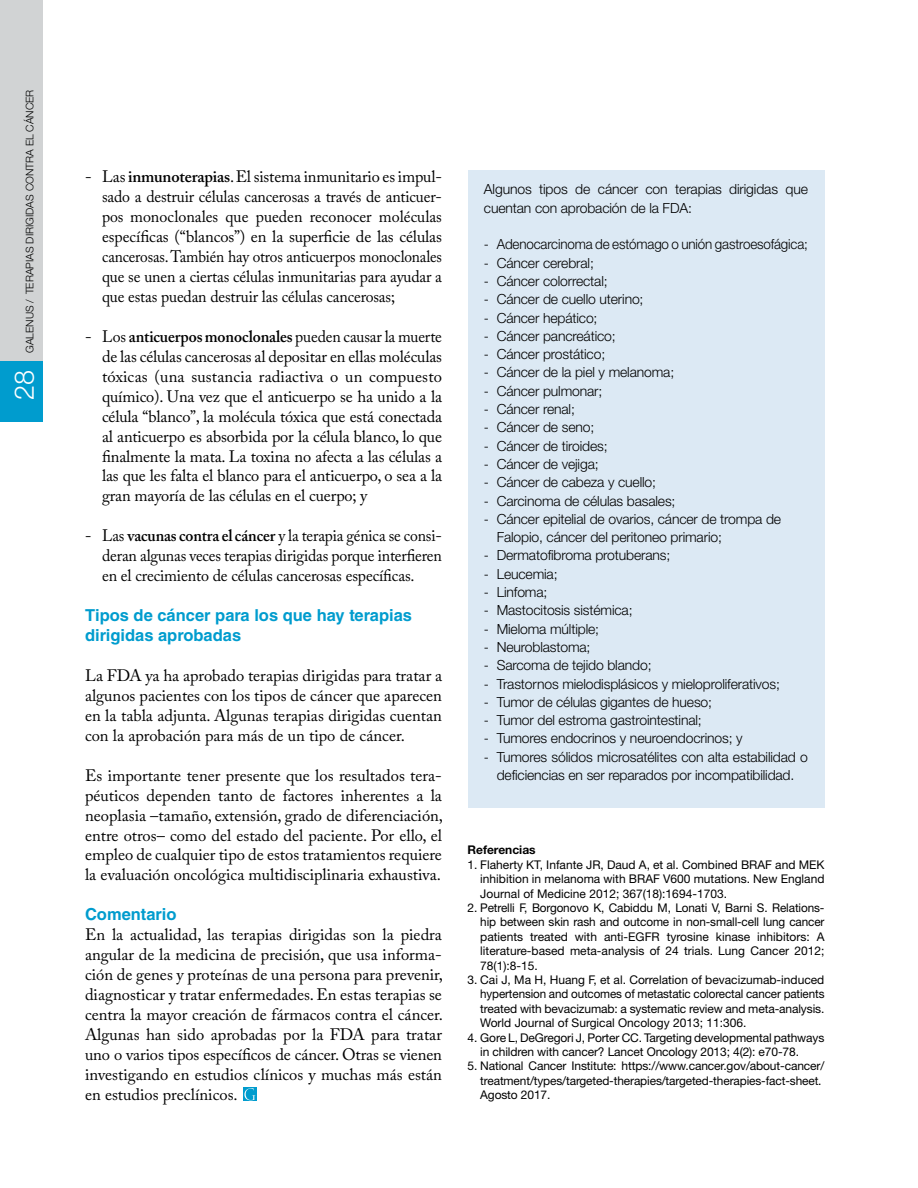
<style>
.page{position:relative;width:918px;height:1188px;background:#fff}
.page>*{position:absolute;margin:0;border:0;box-sizing:border-box;transform-origin:0 0}
.t1{font:300 27px "Helvetica Neue";color:#fff}
.t2{font:16.5px/20px "Adobe Caslon Pro";letter-spacing:-.005em;color:#000;text-align:justify}
.t3{font:16.5px/20px "Adobe Caslon Pro";letter-spacing:-.005em;color:#000;text-align:justify;scale:.95 1}
.t4{font:700 16.5px/20px "Helvetica LT Std";color:#009cce}
.t5{font:300 13.95px/18.3px "Helvetica Neue";letter-spacing:-.01em;color:#000}
.t6{font:12px/14.4px "Helvetica Neue";letter-spacing:-.01em;color:#000;text-align:justify}
.t7{font:700 12px "Helvetica Neue LT Std";color:#000}
.t8{font:300 10.5px "Helvetica Neue";color:#000}
.s1{font-weight:600}
</style>
<div class="page">
<div style="left:468px;top:170px;width:356px;height:638px;background:#dce9f4"></div>
<div style="left:243px;top:1087px;width:14px;height:14px;background:#009cce"></div>
<svg style="left:244px;top:1088px;width:11px;height:12px"></svg>
<div style="left:0;top:0;width:43px;height:412px;background:#d1d3d4"></div>
<div style="left:0;top:361px;width:43px;height:61px;background:#009cce"></div>
<p class="t8" style="left:23px;top:353px;width:265px;rotate:-90deg">GALENUS / TERAPIAS DIRIGIDAS CONTRA EL CÁNCER</p>
<h1 class="t1" style="left:8px;top:400px;width:32px;rotate:-90deg">28</h1>
<p class="t2" style="left:102px;top:167px;width:342px;text-indent:-17px">- Las <span class="s1">inmunoterapias</span>. El sistema inmunitario es impul&shy;sado a destruir células cancerosas a través de anticuer&shy;pos monoclonales que pueden reconocer moléculas específicas (“blancos”) en la superficie de las células cancerosas. También hay otros anticuerpos monoclonales que se unen a ciertas células inmunitarias para ayudar a que estas puedan destruir las células cancerosas;</p>
<p class="t2" style="left:102px;top:326px;width:341px;text-indent:-17px">- Los <span class="s1">anticuerpos monoclonales</span> pueden causar la muerte de las células cancerosas al depositar en ellas moléculas tóxicas (una sustancia radiactiva o un compuesto químico). Una vez que el anticuerpo se ha unido a la célula “blanco”, la molécula tóxica que está conectada al anticuerpo es absorbida por la célula blanco, lo que finalmente la mata. La toxina no afecta a las células a las que les falta el blanco para el anticuerpo, o sea a la gran mayoría de las células en el cuerpo; y</p>
<p class="t3" style="left:102px;top:526px;width:359px;text-indent:-17px">- Las <span class="s1">vacunas contra el cáncer</span> y la terapia génica se consi&shy;deran algunas veces terapias dirigidas porque interfieren en el crecimiento de células cancerosas específicas.</p>
<p class="t4" style="left:85px;top:605px;width:329px">Tipos de cáncer para los que hay terapias dirigidas aprobadas</p>
<p class="t2" style="left:85px;top:665px;width:359px">La FDA ya ha aprobado terapias dirigidas para tratar a algunos pacientes con los tipos de cáncer que aparecen en la tabla adjunta. Algunas terapias dirigidas cuentan con la aprobación para más de un tipo de cáncer.</p>
<p class="t2" style="left:85px;top:765px;width:360px">Es importante tener presente que los resultados tera&shy;péuticos dependen tanto de factores inherentes a la neoplasia –tamaño, extensión, grado de diferenciación, entre otros– como del estado del paciente. Por ello, el empleo de cualquier tipo de estos tratamientos requiere la evaluación oncológica multidisciplinaria exhaustiva.</p>
<p class="t4" style="left:85px;top:904px;width:93px">Comentario</p>
<p class="t2" style="left:85px;top:925px;width:360px">En la actualidad, las terapias dirigidas son la piedra angular de la medicina de precisión, que usa informa&shy;ción de genes y proteínas de una persona para prevenir, diagnosticar y tratar enfermedades. En estas terapias se centra la mayor creación de fármacos contra el cáncer.<br>Algunas han sido aprobadas por la FDA para tratar uno o varios tipos específicos de cáncer. Otras se vienen investigando en estudios clínicos y muchas más están en estudios preclínicos.</p>
<p class="t5" style="left:484px;top:180px;width:326px">Algunos tipos de cáncer con terapias dirigidas que cuentan con aprobación de la FDA:</p>
<p class="t5" style="left:484px;top:235px;width:326px">- Adenocarcinoma de estómago o unión gastroesofágica;</p>
<p class="t5" style="left:484px;top:253px;width:111px">- Cáncer cerebral;</p>
<p class="t5" style="left:484px;top:271px;width:125px">- Cáncer colorrectal;</p>
<p class="t5" style="left:484px;top:290px;width:161px">- Cáncer de cuello uterino;</p>
<p class="t5" style="left:484px;top:308px;width:115px">- Cáncer hepático;</p>
<p class="t5" style="left:484px;top:326px;width:133px">- Cáncer pancreático;</p>
<p class="t5" style="left:484px;top:345px;width:123px">- Cáncer prostático;</p>
<p class="t5" style="left:484px;top:363px;width:192px">- Cáncer de la piel y melanoma;</p>
<p class="t5" style="left:484px;top:381px;width:120px">- Cáncer pulmonar;</p>
<p class="t5" style="left:484px;top:400px;width:92px">- Cáncer renal;</p>
<p class="t5" style="left:484px;top:418px;width:112px">- Cáncer de seno;</p>
<p class="t5" style="left:484px;top:436px;width:125px">- Cáncer de tiroides;</p>
<p class="t5" style="left:484px;top:455px;width:116px">- Cáncer de vejiga;</p>
<p class="t5" style="left:484px;top:473px;width:174px">- Cáncer de cabeza y cuello;</p>
<p class="t5" style="left:484px;top:491px;width:193px">- Carcinoma de células basales;</p>
<p class="t5" style="left:497px;top:509px;width:286px;text-indent:-13px">- Cáncer epitelial de ovarios, cáncer de trompa de<br>Falopio, cáncer del peritoneo primario;</p>
<p class="t5" style="left:484px;top:546px;width:188px">- Dermatofibroma protuberans;</p>
<p class="t5" style="left:484px;top:564px;width:75px">- Leucemia;</p>
<p class="t5" style="left:484px;top:583px;width:65px">- Linfoma;</p>
<p class="t5" style="left:484px;top:601px;width:150px">- Mastocitosis sistémica;</p>
<p class="t5" style="left:484px;top:619px;width:117px">- Mieloma múltiple;</p>
<p class="t5" style="left:484px;top:638px;width:108px">- Neuroblastoma;</p>
<p class="t5" style="left:484px;top:656px;width:169px">- Sarcoma de tejido blando;</p>
<p class="t5" style="left:484px;top:674px;width:298px">- Trastornos mielodisplásicos y mieloproliferativos;</p>
<p class="t5" style="left:484px;top:692px;width:230px">- Tumor de células gigantes de hueso;</p>
<p class="t5" style="left:484px;top:711px;width:219px">- Tumor del estroma gastrointestinal;</p>
<p class="t5" style="left:484px;top:729px;width:260px">- Tumores endocrinos y neuroendocrinos; y</p>
<p class="t5" style="left:484px;top:747px;width:325px;text-align:center">- Tumores sólidos microsatélites con alta estabilidad o deficiencias en ser reparados por incompatibilidad.</p>
<p class="t7" style="left:468px;top:843px;width:70px">Referencias</p>
<p class="t6" style="left:480px;top:857px;width:346px;text-indent:-13px">1. Flaherty KT, Infante JR, Daud A, et al. Combined BRAF and MEK inhibition in melanoma with BRAF V600 mutations. New England Journal of Medicine 2012; 367(18):1694-1703.</p>
<p class="t6" style="left:480px;top:900px;width:346px;text-indent:-13px">2. Petrelli F, Borgonovo K, Cabiddu M, Lonati V, Barni S. Relations&shy;hip between skin rash and outcome in non-small-cell lung cancer patients treated with anti-EGFR tyrosine kinase inhibitors: A literature-based meta-analysis of 24 trials. Lung Cancer 2012; 78(1):8-15.</p>
<p class="t6" style="left:480px;top:972px;width:346px;text-indent:-13px">3. Cai J, Ma H, Huang F, et al. Correlation of bevacizumab-induced hypertension and outcomes of metastatic colorectal cancer patients treated with bevacizumab: a systematic review and meta-analysis.<br>World Journal of Surgical Oncology 2013; 11:306.</p>
<p class="t6" style="left:480px;top:1030px;width:346px;text-indent:-13px">4. Gore L, DeGregori J, Porter CC. Targeting developmental pathways in children with cancer? Lancet Oncology 2013; 4(2): e70-78.</p>
<p class="t6" style="left:480px;top:1059px;width:346px;text-align:left;text-indent:-13px">5. National Cancer Institute: https://www.cancer.gov/about-cancer/ treatment/types/targeted-therapies/targeted-therapies-fact-sheet.<br>Agosto 2017.</p>
</div>
